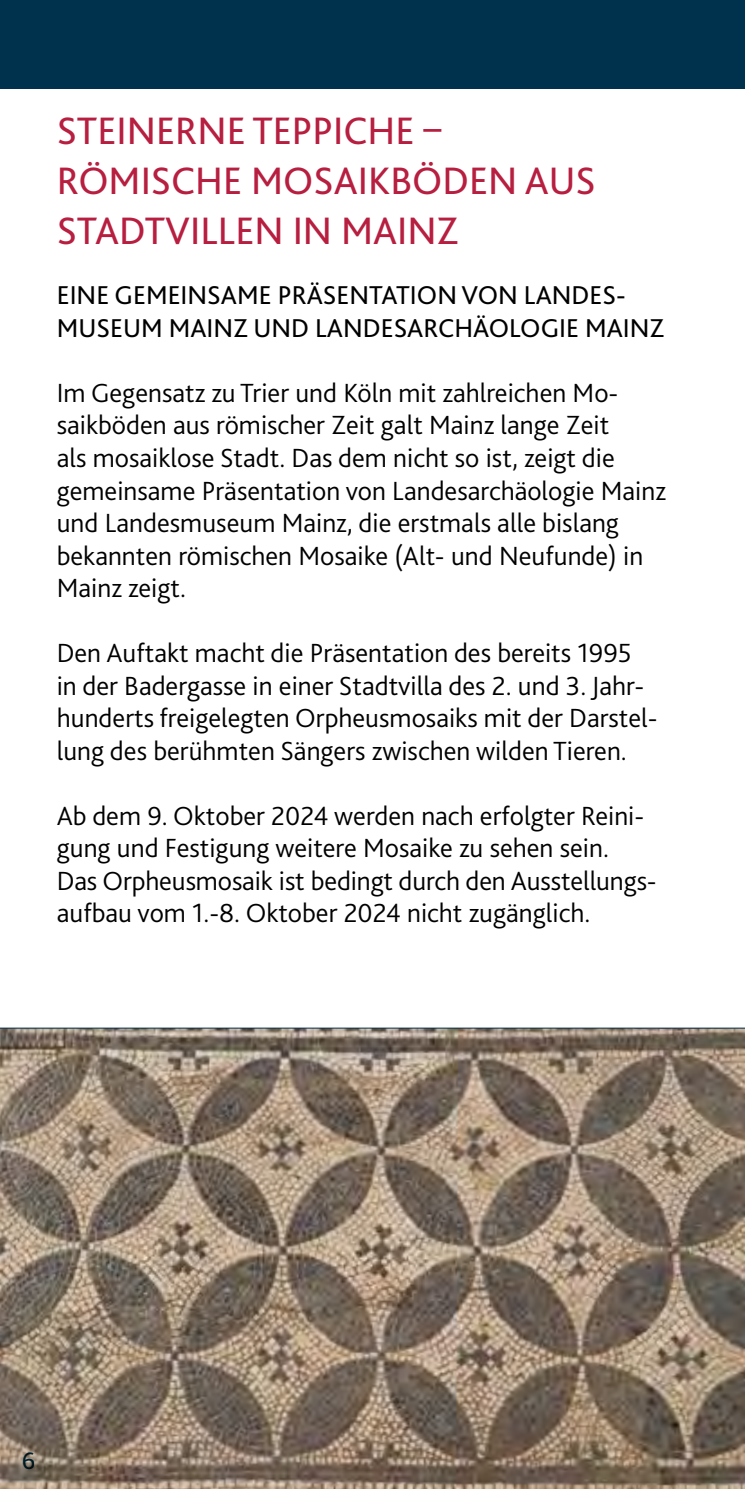
<style>
.page{position:relative;width:745px;height:1489px;background:#fff}
.page>*{position:absolute;margin:0;border:0;box-sizing:border-box;transform-origin:0 0}
._2_Ü_Ausstellung_hin{font:40px/50px "Bliss 2";color:#b71e3f}
.fliess{font:300 27.5px/32.5px "Bliss 2";color:#000}
.fliess-2{font:27px/32.5px "Bliss 2";color:#000}
.t1{font:25px "Bliss 2";color:#00314d}
</style>
<div class="page">
<div style="left:0;top:0;width:744px;height:89px;background:#00314d"></div>
<img style="left:0;top:1028px;width:744px;height:460px">
<hr style="left:0;top:1027px;width:744px;height:1px;background:#00314d">
<p class="_2_Ü_Ausstellung_hin" style="left:57px;top:104px;width:540px">STEINERNE TEPPICHE –<br>RÖMISCHE MOSAIKBÖDEN AUS<br>STADTVILLEN IN MAINZ</p>
<p class="fliess-2" style="left:57px;top:278px;width:609px">EINE GEMEINSAME PRÄSENTATION VON LANDES-<br>MUSEUM MAINZ UND LANDESARCHÄOLOGIE MAINZ</p>
<p class="fliess" style="left:57px;top:376px;width:610px">Im Gegensatz zu Trier und Köln mit zahlreichen Mo&shy;saikböden aus römischer Zeit galt Mainz lange Zeit<br>als mosaiklose Stadt. Das dem nicht so ist, zeigt die gemeinsame Präsentation von Landesarchäologie Mainz und Landesmuseum Mainz, die erstmals alle bislang bekannten römischen Mosaike (Alt- und Neufunde) in Mainz zeigt.</p>
<p class="fliess" style="left:57px;top:636px;width:602px">Den Auftakt macht die Präsentation des bereits 1995 in der Badergasse in einer Stadtvilla des 2. und 3. Jahr&shy;hunderts freigelegten Orpheusmosaiks mit der Darstel&shy;lung des berühmten Sängers zwischen wilden Tieren.</p>
<p class="fliess" style="left:57px;top:798px;width:588px">Ab dem 9. Oktober 2024 werden nach erfolgter Reini&shy;gung und Festigung weitere Mosaike zu sehen sein.</p>
<p class="fliess" style="left:57px;top:863px;width:601px">Das Orpheusmosaik ist bedingt durch den Ausstellungs&shy;aufbau vom 1.-8. Oktober 2024 nicht zugänglich.</p>
<p class="t1" style="left:21px;top:1444px;width:15px">6</p>
</div>
